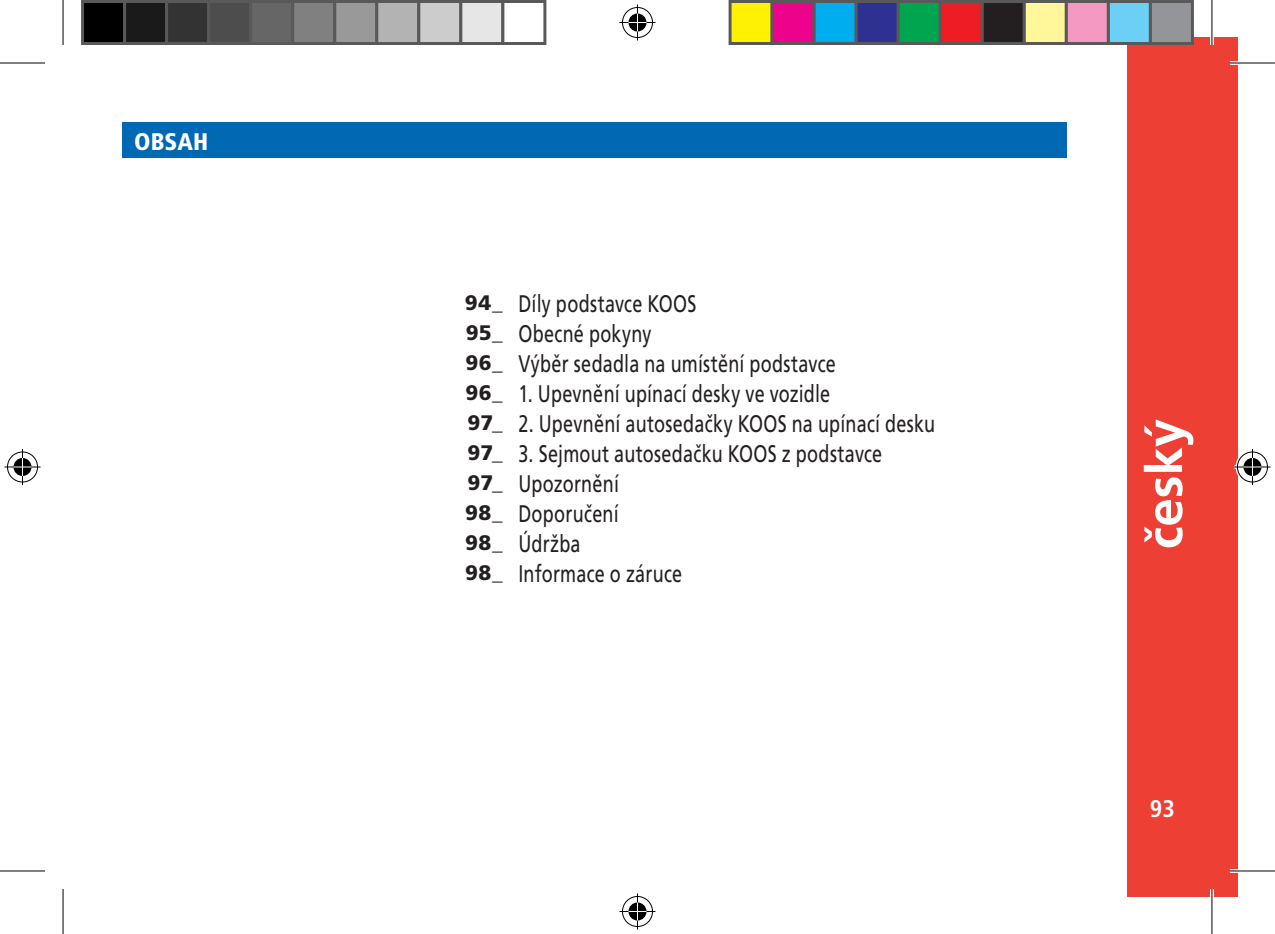
<style>
.page{position:relative;width:1275px;height:934px;background:#fff}
.page>*{position:absolute;margin:0;border:0;box-sizing:border-box;transform-origin:0 0}
.t1{font:700 51px "Frutiger CE";color:#fff}
.t2{font:24px "Frutiger CE";letter-spacing:.015em;color:#231f20;scale:.75 1}
.t3{font:900 condensed 24px "Frutiger LT";color:#fff}
.t4{font:700 condensed 24px "Frutiger LT";color:#fff}
.t5{font:900 21px "Frutiger LT";letter-spacing:.02em;color:#231f20}
</style>
<div class="page">
<div style="left:1126px;top:37px;width:111px;height:859px;background:#ee3f34"></div>
<div style="left:123px;top:123px;width:943px;height:35px;background:#0168b3"></div>
<svg style="left:1230px;top:61px;width:8px;height:4px"></svg>
<svg style="left:0;top:871px;width:45px;height:1px"></svg>
<svg style="left:1230px;top:869px;width:44px;height:4px"></svg>
<svg style="left:1210px;top:0;width:3px;height:45px"></svg>
<svg style="left:1209px;top:889px;width:4px;height:45px"></svg>
<hr style="left:0;top:62px;width:45px;height:2px;background:#000">
<hr style="left:1229px;top:62px;width:45px;height:2px;background:#000">
<hr style="left:0;top:870px;width:45px;height:1px;background:#000">
<hr style="left:1229px;top:870px;width:45px;height:1px;background:#000">
<hr style="left:62px;top:0;width:2px;height:45px;background:#000">
<hr style="left:62px;top:889px;width:2px;height:45px;background:#000">
<hr style="left:1211px;top:0;width:1px;height:45px;background:#000">
<hr style="left:1211px;top:889px;width:1px;height:45px;background:#000">
<div style="left:620px;top:6px;width:34px;height:33px;border:4px solid #fff;border-radius:50%"></div>
<hr style="left:619px;top:21px;width:36px;height:3px;background:#fff">
<hr style="left:635px;top:4px;width:4px;height:36px;background:#fff">
<div style="left:626px;top:12px;width:22px;height:21px;border:4px solid #fff;border-radius:50%"></div>
<div style="left:622px;top:7px;width:30px;height:31px;border:1px solid #000;border-radius:50%"></div>
<hr style="left:619px;top:22px;width:36px;height:1px;background:#000">
<hr style="left:637px;top:4px;width:1px;height:36px;background:#000">
<svg style="left:628px;top:13px;width:18px;height:18px"></svg>
<div style="left:620px;top:894px;width:34px;height:34px;border:4px solid #fff;border-radius:50%"></div>
<hr style="left:619px;top:909px;width:36px;height:4px;background:#fff">
<hr style="left:635px;top:893px;width:4px;height:36px;background:#fff">
<div style="left:626px;top:900px;width:22px;height:22px;border:4px solid #fff;border-radius:50%"></div>
<div style="left:622px;top:896px;width:30px;height:31px;border:1px solid #000;border-radius:50%"></div>
<hr style="left:619px;top:911px;width:36px;height:1px;background:#000">
<hr style="left:637px;top:893px;width:1px;height:36px;background:#000">
<svg style="left:628px;top:902px;width:18px;height:18px"></svg>
<div style="left:6px;top:450px;width:33px;height:34px;border:4px solid #fff;border-radius:50%"></div>
<svg style="left:4px;top:465px;width:36px;height:4px"></svg>
<hr style="left:21px;top:449px;width:3px;height:36px;background:#fff">
<div style="left:12px;top:456px;width:21px;height:22px;border:4px solid #fff;border-radius:50%"></div>
<div style="left:7px;top:452px;width:31px;height:30px;border:1px solid #000;border-radius:50%"></div>
<hr style="left:4px;top:466px;width:36px;height:1px;background:#000">
<hr style="left:22px;top:449px;width:1px;height:36px;background:#000">
<svg style="left:14px;top:458px;width:18px;height:18px"></svg>
<div style="left:1235px;top:450px;width:33px;height:34px;border:4px solid #fff;border-radius:50%"></div>
<svg style="left:1234px;top:465px;width:36px;height:4px"></svg>
<hr style="left:1250px;top:449px;width:3px;height:36px;background:#fff">
<div style="left:1241px;top:456px;width:21px;height:22px;border:4px solid #fff;border-radius:50%"></div>
<div style="left:1236px;top:452px;width:31px;height:30px;border:1px solid #000;border-radius:50%"></div>
<hr style="left:1234px;top:466px;width:36px;height:1px;background:#000">
<hr style="left:1251px;top:449px;width:1px;height:36px;background:#000">
<svg style="left:1243px;top:458px;width:18px;height:18px"></svg>
<div style="left:82px;top:2px;width:42px;height:42px;background:#000"></div>
<div style="left:81px;top:0;width:45px;height:45px;border:3px solid #595959"></div>
<div style="left:124px;top:2px;width:42px;height:42px;background:#1a1a1a"></div>
<div style="left:123px;top:0;width:45px;height:45px;border:3px solid #595959"></div>
<div style="left:166px;top:2px;width:42px;height:42px;background:#333"></div>
<div style="left:165px;top:0;width:45px;height:45px;border:3px solid #595959"></div>
<div style="left:208px;top:2px;width:42px;height:42px;background:#4d4d4d"></div>
<div style="left:207px;top:0;width:45px;height:45px;border:3px solid #595959"></div>
<div style="left:250px;top:2px;width:42px;height:42px;background:#666"></div>
<div style="left:249px;top:0;width:45px;height:45px;border:3px solid #595959"></div>
<div style="left:292px;top:2px;width:42px;height:42px;background:#808080"></div>
<div style="left:291px;top:0;width:45px;height:45px;border:3px solid #595959"></div>
<div style="left:334px;top:2px;width:42px;height:42px;background:#999"></div>
<div style="left:333px;top:0;width:45px;height:45px;border:3px solid #595959"></div>
<div style="left:376px;top:2px;width:42px;height:42px;background:#b3b3b3"></div>
<div style="left:375px;top:0;width:45px;height:45px;border:3px solid #595959"></div>
<div style="left:418px;top:2px;width:42px;height:42px;background:#ccc"></div>
<div style="left:417px;top:0;width:45px;height:45px;border:3px solid #595959"></div>
<div style="left:460px;top:2px;width:42px;height:42px;background:#e6e6e6"></div>
<div style="left:459px;top:0;width:45px;height:45px;border:3px solid #595959"></div>
<div style="left:501px;top:0;width:45px;height:45px;border:3px solid #595959"></div>
<div style="left:730px;top:2px;width:42px;height:42px;background:#fff101"></div>
<div style="left:728px;top:0;width:45px;height:45px;border:3px solid #595959"></div>
<div style="left:772px;top:2px;width:42px;height:42px;background:#ed028c"></div>
<div style="left:770px;top:0;width:45px;height:45px;border:3px solid #595959"></div>
<div style="left:814px;top:2px;width:42px;height:42px;background:#00aeef"></div>
<div style="left:812px;top:0;width:45px;height:45px;border:3px solid #595959"></div>
<div style="left:856px;top:2px;width:42px;height:42px;background:#2e3092"></div>
<div style="left:854px;top:0;width:45px;height:45px;border:3px solid #595959"></div>
<div style="left:898px;top:2px;width:42px;height:42px;background:#00a54f"></div>
<div style="left:896px;top:0;width:45px;height:45px;border:3px solid #595959"></div>
<div style="left:940px;top:2px;width:42px;height:42px;background:#ee1d23"></div>
<div style="left:938px;top:0;width:45px;height:45px;border:3px solid #595959"></div>
<div style="left:982px;top:2px;width:42px;height:42px;background:#231f20"></div>
<div style="left:980px;top:0;width:45px;height:45px;border:3px solid #595959"></div>
<div style="left:1024px;top:2px;width:42px;height:42px;background:#fff79a"></div>
<div style="left:1022px;top:0;width:45px;height:45px;border:3px solid #595959"></div>
<div style="left:1066px;top:2px;width:42px;height:42px;background:#f499c2"></div>
<div style="left:1064px;top:0;width:45px;height:45px;border:3px solid #595959"></div>
<div style="left:1108px;top:2px;width:42px;height:42px;background:#6bcff6"></div>
<div style="left:1106px;top:0;width:45px;height:45px;border:3px solid #595959"></div>
<div style="left:1150px;top:2px;width:42px;height:42px;background:#939598"></div>
<div style="left:1148px;top:0;width:45px;height:45px;border:3px solid #595959"></div>
<p class="t3" style="left:134px;top:127px;width:75px">OBSAH</p>
<p class="t5" style="left:465px;top:290px;width:39px">94_</p>
<p class="t5" style="left:465px;top:320px;width:39px">95_</p>
<p class="t5" style="left:465px;top:350px;width:39px">96_</p>
<p class="t5" style="left:465px;top:380px;width:39px">96_</p>
<p class="t5" style="left:467px;top:410px;width:37px">97_</p>
<p class="t5" style="left:467px;top:440px;width:37px">97_</p>
<p class="t5" style="left:467px;top:470px;width:37px">97_</p>
<p class="t5" style="left:465px;top:500px;width:39px">98_</p>
<p class="t5" style="left:465px;top:530px;width:39px">98_</p>
<p class="t5" style="left:465px;top:560px;width:39px">98_</p>
<p class="t2" style="left:518px;top:289px;width:239px">Díly podstavce KOOS</p>
<p class="t2" style="left:518px;top:319px;width:179px">Obecné pokyny</p>
<p class="t2" style="left:518px;top:349px;width:425px">Výběr sedadla na umístění podstavce</p>
<p class="t2" style="left:518px;top:379px;width:417px">1. Upevnění upínací desky ve vozidle</p>
<p class="t2" style="left:518px;top:409px;width:557px">2. Upevnění autosedačky KOOS na upínací desku</p>
<p class="t2" style="left:518px;top:439px;width:486px">3. Sejmout autosedačku KOOS z podstavce</p>
<p class="t2" style="left:518px;top:469px;width:136px">Upozornění</p>
<p class="t2" style="left:518px;top:499px;width:135px">Doporučení</p>
<p class="t2" style="left:518px;top:529px;width:85px">Údržba</p>
<p class="t2" style="left:518px;top:559px;width:220px">Informace o záruce</p>
<p class="t1" style="left:1133px;top:549px;width:132px;rotate:-90deg">český</p>
<p class="t4" style="left:1149px;top:794px;width:26px">93</p>
</div>
